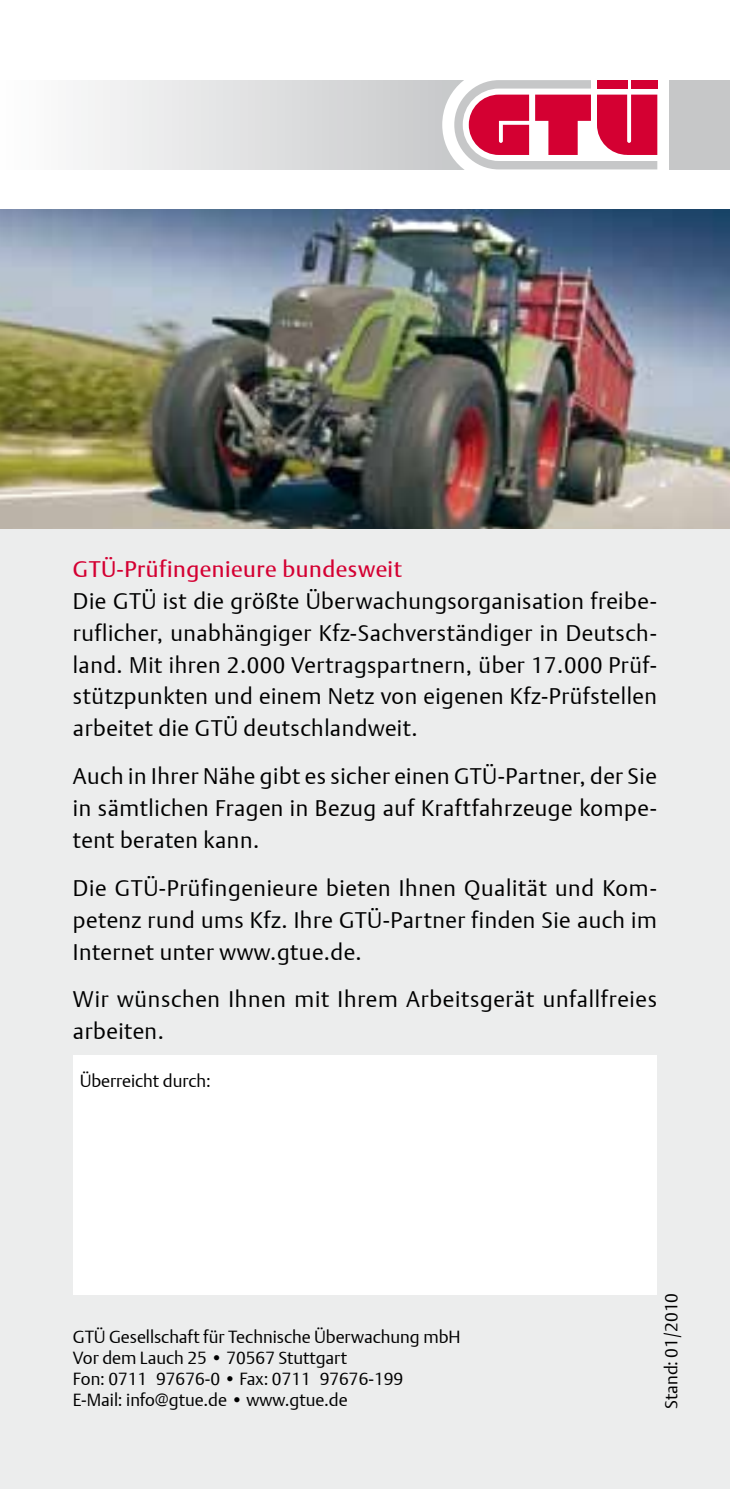
<style>
.page{position:relative;width:730px;height:1489px;background:#fff}
.page>*{position:absolute;margin:0;border:0;box-sizing:border-box;transform-origin:0 0}
.t1{font:22.5px/32px "DTL Argo T Light";letter-spacing:.025em;color:#000;text-align:justify}
.t2{font:22.5px "DTL Argo T";letter-spacing:.025em;color:#d40032}
.t3{font:17.5px/21px "DTL Argo T Light";color:#000}
</style>
<div class="page">
<div style="left:0;top:210px;width:730px;height:1278px;background:#eceded"></div>
<img style="left:0;top:210px;width:730px;height:319px">
<div style="left:0;top:80px;width:466px;height:89px;background:linear-gradient(to right,#fff,#c7c8c9)"></div>
<div style="left:442px;top:68px;width:114px;height:113px;background:#fff;border-radius:50%"></div>
<svg style="left:454px;top:80px;width:203px;height:89px"></svg>
<div style="left:669px;top:80px;width:61px;height:89px;background:#c6c7c8"></div>
<div style="left:73px;top:1055px;width:584px;height:239px;background:#fff"></div>
<p class="t2" style="left:73px;top:555px;width:331px">GTÜ-Prüfingenieure bundesweit</p>
<p class="t1" style="left:73px;top:584px;width:585px">Die GTÜ ist die größte Überwachungsorganisation freibe&shy;ruflicher, unabhängiger Kfz-Sachverständiger in Deutsch&shy;land. Mit ihren 2.000 Vertragspartnern, über 17.000 Prüf&shy;stützpunkten und einem Netz von eigenen Kfz-Prüfstellen arbeitet die GTÜ deutschlandweit.</p>
<p class="t1" style="left:73px;top:760px;width:586px">Auch in Ihrer Nähe gibt es sicher einen GTÜ-Partner, der Sie in sämtlichen Fragen in Bezug auf Kraftfahrzeuge kompe&shy;tent beraten kann.</p>
<p class="t1" style="left:73px;top:871px;width:585px">Die GTÜ-Prüfingenieure bieten Ihnen Qualität und Kom&shy;petenz rund ums Kfz. Ihre GTÜ-Partner finden Sie auch im Internet unter www.gtue.de.</p>
<p class="t1" style="left:73px;top:983px;width:586px">Wir wünschen Ihnen mit Ihrem Arbeitsgerät unfallfreies arbeiten.</p>
<p class="t3" style="left:80px;top:1070px;width:132px">Überreicht durch:</p>
<p class="t3" style="left:73px;top:1325px;width:389px">GTÜ Gesellschaft für Technische Überwachung mbH Vor dem Lauch 25 • 70567 Stuttgart<br>Fon: 0711 97676-0 • Fax: 0711 97676-199<br>E-Mail: info@gtue.de • www.gtue.de</p>
<p class="t3" style="left:661px;top:1408px;width:117px;rotate:-90deg">Stand: 01/2010</p>
</div>
